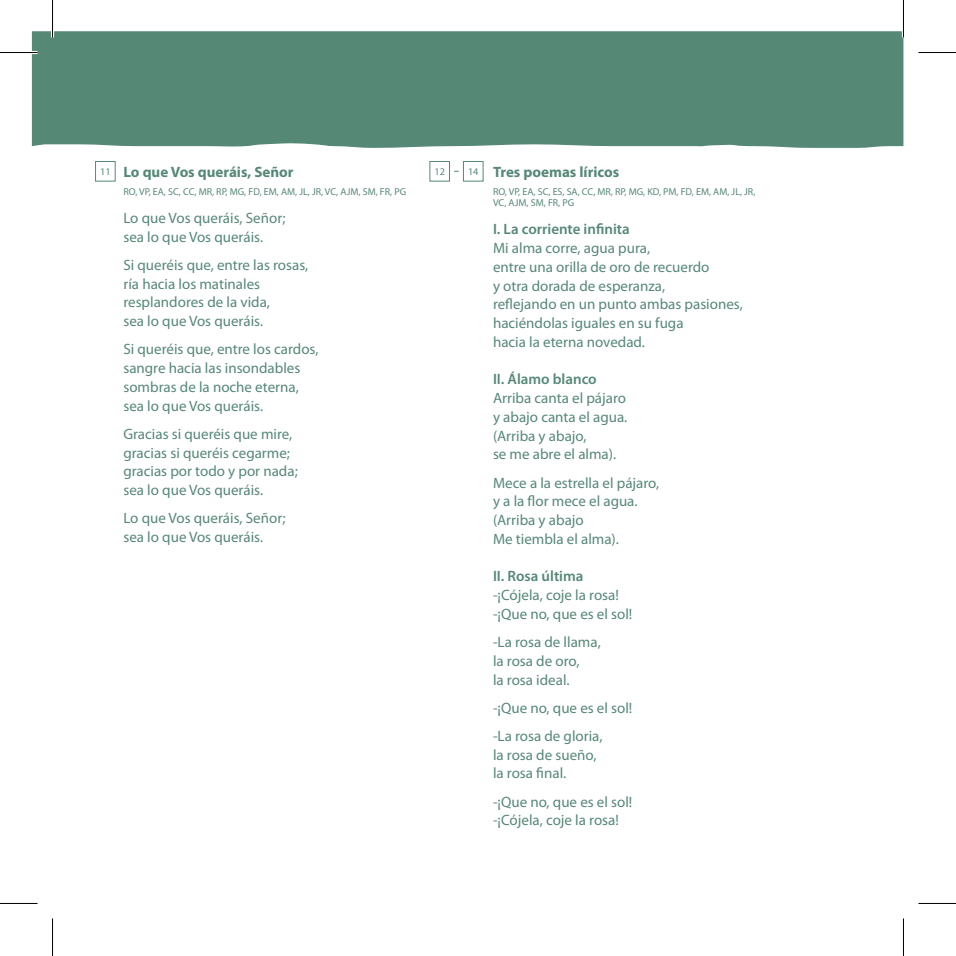
<style>
.page{position:relative;width:956px;height:956px;background:#fff}
.page>*{position:absolute;margin:0;border:0;box-sizing:border-box;transform-origin:0 0}
.t1{font:15px/18.8px "Myriad Pro";color:#568876}
.t2{font:600 15px "Myriad Pro";color:#568876}
.t3{font:700 15px "Myriad Pro";color:#568876}
.t4{font:10.25px "Myriad Pro";color:#568876}
.t5{font:10px/11.2px "Myriad Pro";color:#568876}
</style>
<div class="page">
<div style="left:32px;top:31px;width:871px;height:117px;background:#568876"></div>
<div style="left:95px;top:161px;width:21px;height:20px;border:1px solid #568876"></div>
<div style="left:463px;top:161px;width:20px;height:20px;border:1px solid #568876"></div>
<div style="left:429px;top:161px;width:21px;height:20px;border:1px solid #568876"></div>
<hr style="left:0;top:51px;width:38px;height:3px;background:#fff">
<hr style="left:51px;top:0;width:3px;height:37px;background:#fff">
<hr style="left:901px;top:0;width:3px;height:37px;background:#fff">
<hr style="left:0;top:52px;width:38px;height:1px;background:#000">
<hr style="left:918px;top:52px;width:37px;height:1px;background:#000">
<hr style="left:0;top:902px;width:38px;height:1px;background:#000">
<hr style="left:918px;top:902px;width:37px;height:1px;background:#000">
<hr style="left:52px;top:0;width:1px;height:37px;background:#000">
<hr style="left:52px;top:918px;width:1px;height:37px;background:#000">
<hr style="left:902px;top:0;width:1px;height:37px;background:#000">
<hr style="left:902px;top:918px;width:1px;height:37px;background:#000">
<p class="t3" style="left:123px;top:162px;width:172px">Lo que Vos queráis, Señor</p>
<p class="t5" style="left:123px;top:186px;width:284px">RO, VP, EA, SC, CC, MR, RP, MG, FD, EM, AM, JL, JR, VC, AJM, SM, FR, PG</p>
<p class="t1" style="left:123px;top:208px;width:163px">Lo que Vos queráis, Señor; sea lo que Vos queráis.</p>
<p class="t1" style="left:123px;top:255px;width:186px">Si queréis que, entre las rosas, ría hacia los matinales resplandores de la vida,<br>sea lo que Vos queráis.</p>
<p class="t1" style="left:123px;top:339px;width:196px">Si queréis que, entre los cardos, sangre hacia las insondables sombras de la noche eterna, sea lo que Vos queráis.</p>
<p class="t1" style="left:123px;top:424px;width:176px">Gracias si queréis que mire, gracias si queréis cegarme; gracias por todo y por nada; sea lo que Vos queráis.</p>
<p class="t1" style="left:123px;top:508px;width:163px">Lo que Vos queráis, Señor; sea lo que Vos queráis.</p>
<p class="t4" style="left:100px;top:165px;width:12px">11</p>
<p class="t4" style="left:434px;top:165px;width:12px">12</p>
<p class="t4" style="left:468px;top:165px;width:12px">14</p>
<p class="t3" style="left:493px;top:162px;width:128px">Tres poemas líricos</p>
<p class="t5" style="left:493px;top:186px;width:264px">RO, VP, EA, SC, ES, SA, CC, MR, RP, MG, KD, PM, FD, EM, AM, JL, JR,<br>VC, AJM, SM, FR, PG</p>
<p class="t2" style="left:493px;top:220px;width:138px">I. La corriente infinita</p>
<p class="t1" style="left:493px;top:238px;width:251px">Mi alma corre, agua pura,<br>entre una orilla de oro de recuerdo<br>y otra dorada de esperanza,<br>reflejando en un punto ambas pasiones, haciéndolas iguales en su fuga<br>hacia la eterna novedad.</p>
<p class="t2" style="left:493px;top:370px;width:105px">II. Álamo blanco</p>
<p class="t1" style="left:493px;top:388px;width:136px">Arriba canta el pájaro y abajo canta el agua. (Arriba y abajo,<br>se me abre el alma).</p>
<p class="t1" style="left:493px;top:473px;width:168px">Mece a la estrella el pájaro, y a la flor mece el agua. (Arriba y abajo<br>Me tiembla el alma).</p>
<p class="t2" style="left:493px;top:566px;width:92px">II. Rosa última</p>
<p class="t1" style="left:493px;top:585px;width:141px">-¡Cójela, coje la rosa! -¡Que no, que es el sol!</p>
<p class="t1" style="left:493px;top:632px;width:109px">-La rosa de llama, la rosa de oro,<br>la rosa ideal.</p>
<p class="t1" style="left:493px;top:693px;width:141px;line-height:28px">-¡Que no, que es el sol! -La rosa de gloria,</p>
<p class="t1" style="left:493px;top:744px;width:105px">la rosa de sueño, la rosa final.</p>
<p class="t1" style="left:493px;top:791px;width:141px">-¡Que no, que es el sol! -¡Cójela, coje la rosa!</p>
</div>
